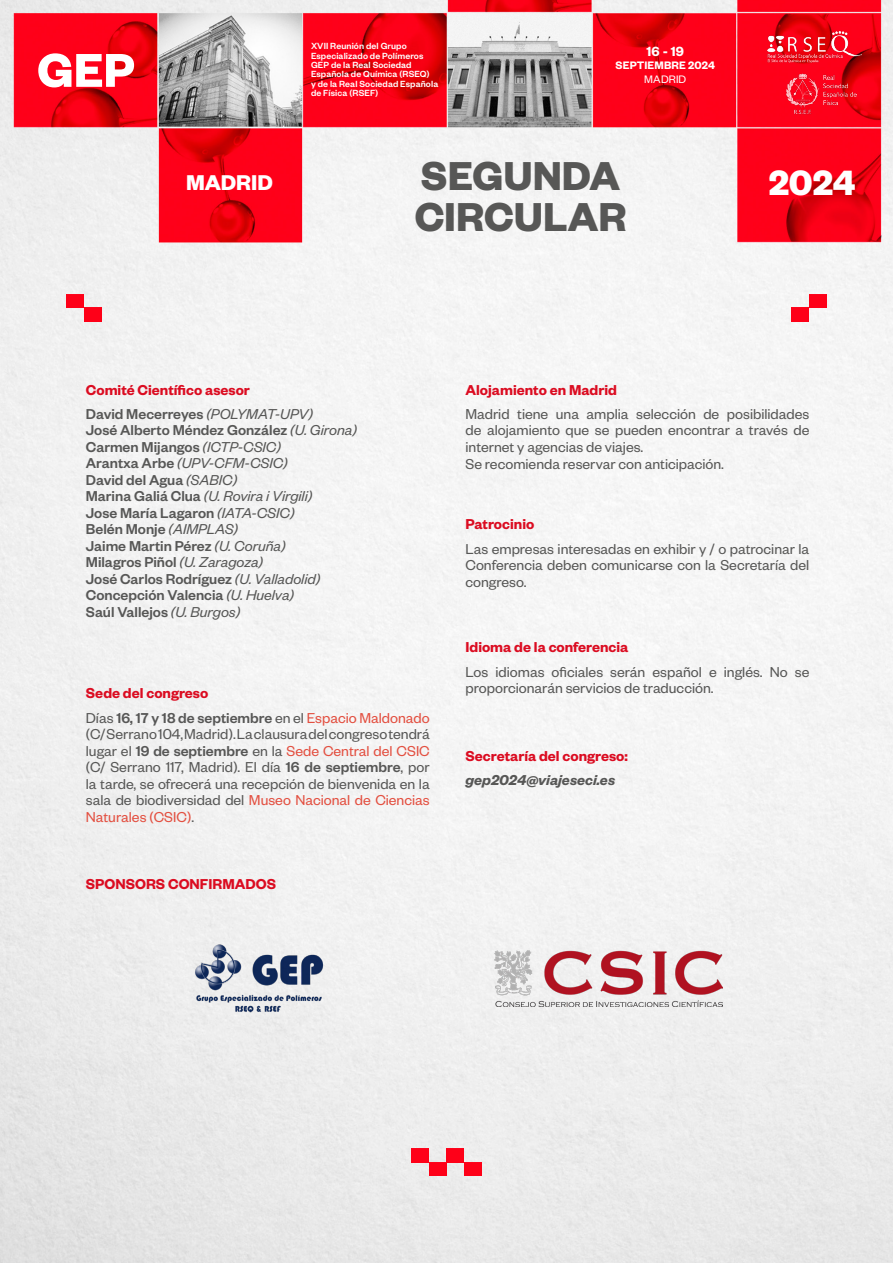
<style>
.page{position:relative;width:893px;height:1263px;background:#fff}
.page>*{position:absolute;margin:0;border:0;box-sizing:border-box;transform-origin:0 0}
.t1{font:700 52.05px "Founders Grotesk";color:#fff}
.t2{font:700 44.25px "Founders Grotesk";color:#575756}
.t3{font:700 38.55px "Founders Grotesk";color:#fff}
.t4{font:700 23.4px "Founders Grotesk";color:#fff}
.t5{font:15.75px/16.5px "Founders Grotesk";color:#575756;text-align:justify}
.t6{font:500 15.75px/16.5px "Founders Grotesk";color:#575756}
.t7{font:600 15.75px/24.5px "Founders Grotesk";color:#db0c21}
.t8{font:italic 600 15.75px "Founders Grotesk";color:#575756}
.t9{font:600 14.55px "Founders Grotesk";color:#fff}
.t10{font:600 11.85px "Founders Grotesk";letter-spacing:.01em;color:#fff}
.t11{font:11.85px "Founders Grotesk";letter-spacing:.01em;color:#fff}
.t12{font:500 9.75px/9.3px "Founders Grotesk";letter-spacing:.01em;color:#fff}
.s1{font-weight:500;color:#575756}
.s2{font-weight:400;font-style:italic;color:#575756}
.s3{font-weight:400;font-style:italic}
.s4{font-weight:600;color:#db0c21}
.s5{font-weight:400}
.s6{font-weight:400;color:#e34f40}
.s7{font-weight:500}
.s8{color:#e34f40}
</style>
<div class="page">
<img style="left:0;top:0;width:893px;height:1263px">
<img style="left:767px;top:32px;width:94px;height:31px">
<img style="left:786px;top:73px;width:70px;height:41px">
<img style="left:494px;top:950px;width:229px;height:56px">
<img style="left:66px;top:294px;width:17px;height:14px">
<img style="left:84px;top:308px;width:17px;height:13px">
<img style="left:810px;top:294px;width:17px;height:14px">
<img style="left:792px;top:308px;width:17px;height:13px">
<img style="left:411px;top:1149px;width:17px;height:13px">
<img style="left:429px;top:1162px;width:17px;height:14px">
<img style="left:447px;top:1149px;width:17px;height:13px">
<img style="left:465px;top:1162px;width:17px;height:14px">
<img style="left:192px;top:942px;width:140px;height:72px">
<h1 class="t1" style="left:37px;top:37px;width:99px">GEP</h1>
<h3 class="t4" style="left:186px;top:168px;width:88px">MADRID</h3>
<p class="t12" style="left:311px;top:41px;width:129px">XVII Reunión del Grupo<br>Especializado de Polímeros<br>GEP de la Real Sociedad<br>Española de Química (RSEQ)<br>y de la Real Sociedad Española</p>
<p class="t12" style="left:311px;top:88px;width:69px">de Física (RSEF)</p>
<p class="t9" style="left:646px;top:43px;width:39px">16 - 19</p>
<p class="t10" style="left:616px;top:58px;width:101px">SEPTIEMBRE 2024</p>
<p class="t11" style="left:644px;top:72px;width:43px">MADRID</p>
<h2 class="t2" style="left:421px;top:148px;width:201px">SEGUNDA</h2>
<h3 class="t3" style="left:769px;top:158px;width:88px">2024</h3>
<h2 class="t2" style="left:415px;top:188px;width:213px">CIRCULAR</h2>
<p class="t7" style="left:86px;top:376px;width:229px">Comité Científico asesor<br><span class="s1">David Mecerreyes</span> <span class="s2">(POLYMAT-UPV)</span></p>
<p class="t6" style="left:86px;top:421px;width:273px">José Alberto Méndez González <span class="s3">(U. Girona)<br></span>Carmen Mijangos <span class="s3">(ICTP-CSIC)<br></span>Arantxa Arbe <span class="s3">(UPV-CFM-CSIC)<br></span>David del Agua <span class="s3">(SABIC)<br></span>Marina Galiá Clua <span class="s3">(U. Rovira i Virgili)<br></span>Jose María Lagaron <span class="s3">(IATA-CSIC)<br></span>Belén Monje <span class="s3">(AIMPLAS)<br></span>Jaime Martin Pérez <span class="s3">(U. Coruña)<br></span>Milagros Piñol <span class="s3">(U. Zaragoza)<br></span>José Carlos Rodríguez <span class="s3">(U. Valladolid)<br></span>Concepción Valencia <span class="s3">(U. Huelva)<br></span>Saúl Vallejos <span class="s3">(U. Burgos)</span></p>
<p class="t6" style="left:86px;top:680px;width:345px;line-height:24.5px"><span class="s4">Sede del congreso<br></span><span class="s5">Días</span> 16, 17 y 18 de septiembre <span class="s5">en el</span> <span class="s6">Espacio Maldonado</span></p>
<p class="t5" style="left:86px;top:725px;width:345px">(C/ Serrano 104, Madrid). La clausura del congreso tendrá lugar el <span class="s7">19 de septiembre</span> en la <span class="s8">Sede Central del CSIC </span>(C/ Serrano 117, Madrid). El día <span class="s7">16 de septiembre</span>, por la tarde, se ofrecerá una recepción de bienvenida en la sala de biodiversidad del <span class="s8">Museo Nacional de Ciencias Naturales (CSIC)</span>.</p>
<p class="t7" style="left:86px;top:871px;width:192px">SPONSORS CONFIRMADOS</p>
<p class="t7" style="left:465px;top:377px;width:153px">Alojamiento en Madrid</p>
<p class="t5" style="left:465px;top:405px;width:345px;text-align:left">Madrid tiene una amplia selección de posibilidades de alojamiento que se pueden encontrar a través de internet y agencias de viajes.<br>Se recomienda reservar con anticipación.</p>
<p class="t7" style="left:465px;top:511px;width:70px">Patrocinio</p>
<p class="t5" style="left:465px;top:539px;width:345px">Las empresas interesadas en exhibir y / o patrocinar la Conferencia deben comunicarse con la Secretaría del congreso.</p>
<p class="t7" style="left:465px;top:634px;width:164px">Idioma de la conferencia</p>
<p class="t5" style="left:465px;top:662px;width:345px">Los idiomas oficiales serán español e inglés. No se proporcionarán servicios de traducción.</p>
<p class="t7" style="left:465px;top:743px;width:164px">Secretaría del congreso:</p>
<p class="t8" style="left:465px;top:770px;width:151px">gep2024@viajeseci.es</p>
</div>
